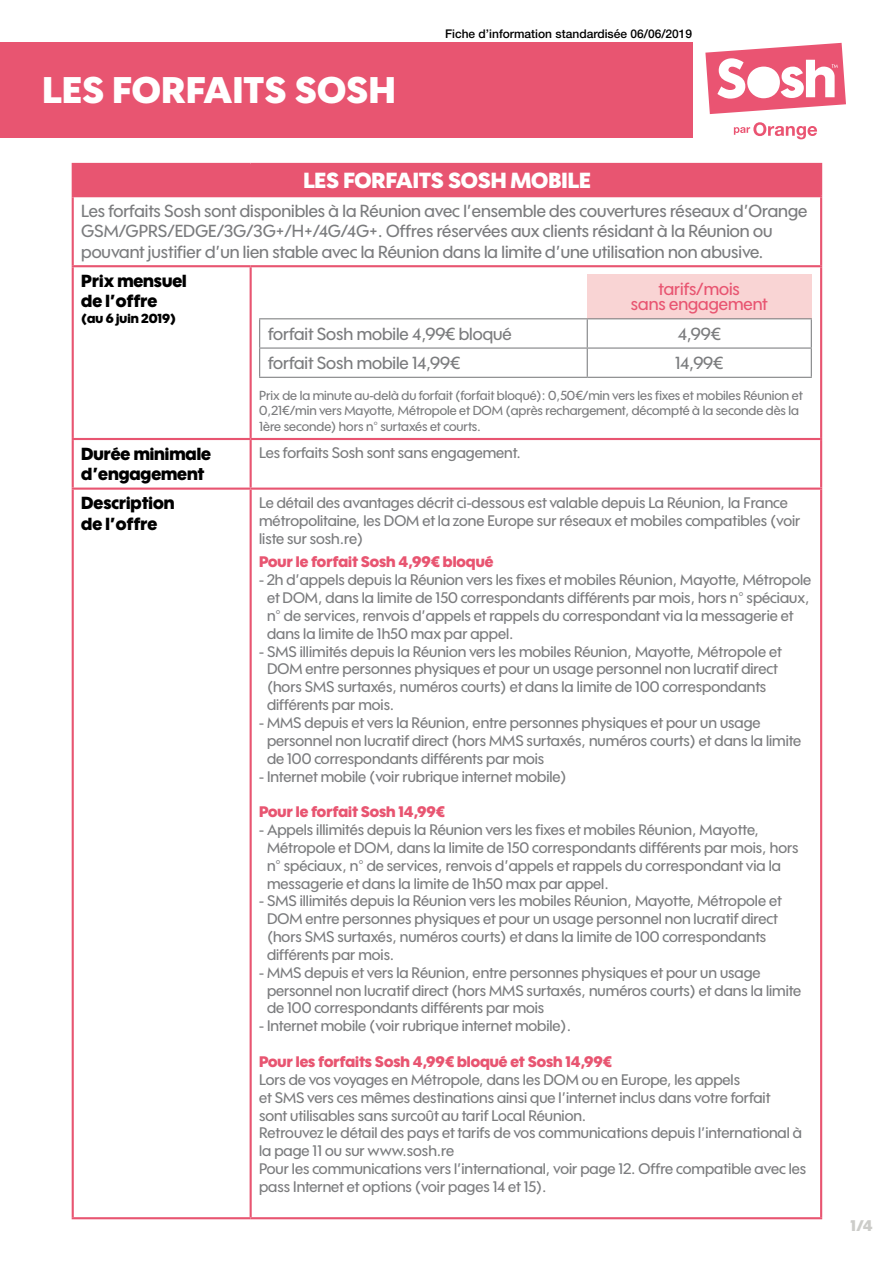
<style>
.page{position:relative;width:893px;height:1263px;background:#fff}
.page>*{position:absolute;margin:0;border:0;box-sizing:border-box;transform-origin:0 0}
.t1{font:900 36px "Sosh";letter-spacing:.015em;color:#fff}
.t2{font:900 21.3px "Sosh";color:#fff}
.t3{font:500 16.95px/20.4px "Sosh";color:#7b7c7e}
.t4{font:900 16.95px/20.4px "Sosh";color:#000}
.t5{font:500 16.95px/14.9px "Sosh";color:#e85571;text-align:center}
.t6{font:900 15px "Sosh";color:#ccccc9}
.t7{font:500 14.85px/17.9px "Sosh";color:#7b7c7e}
.t8{font:900 14.85px "Sosh";color:#e85571}
.t9{font:500 12.75px/15.3px "Sosh";color:#7b7c7e}
.t10{font:900 12.75px "Sosh";color:#000}
.t11{font:500 12px "Helvetica Neue LT Std";color:#000}
</style>
<div class="page">
<div style="left:0;top:43px;width:692px;height:95px;background:#e85571"></div>
<svg style="left:705px;top:43px;width:141px;height:71px"></svg>
<svg style="left:734px;top:122px;width:83px;height:17px"></svg>
<div style="left:73px;top:164px;width:748px;height:32px;background:#e85571"></div>
<hr style="left:72px;top:163px;width:179px;height:2px;background:#e85571">
<hr style="left:72px;top:165px;width:2px;height:30px;background:#e85571">
<hr style="left:251px;top:163px;width:571px;height:2px;background:#e85571">
<hr style="left:820px;top:165px;width:2px;height:30px;background:#e85571">
<hr style="left:72px;top:195px;width:179px;height:2px;background:#e85571">
<hr style="left:72px;top:197px;width:2px;height:68px;background:#e85571">
<hr style="left:251px;top:195px;width:571px;height:2px;background:#e85571">
<hr style="left:820px;top:197px;width:2px;height:68px;background:#e85571">
<hr style="left:72px;top:265px;width:179px;height:2px;background:#e85571">
<hr style="left:72px;top:267px;width:2px;height:171px;background:#e85571">
<hr style="left:251px;top:265px;width:571px;height:2px;background:#e85571">
<hr style="left:250px;top:267px;width:2px;height:171px;background:#e85571">
<hr style="left:820px;top:267px;width:2px;height:171px;background:#e85571">
<hr style="left:72px;top:438px;width:179px;height:2px;background:#e85571">
<hr style="left:72px;top:440px;width:2px;height:47px;background:#e85571">
<hr style="left:251px;top:438px;width:571px;height:2px;background:#e85571">
<hr style="left:250px;top:440px;width:2px;height:47px;background:#e85571">
<hr style="left:820px;top:440px;width:2px;height:47px;background:#e85571">
<hr style="left:72px;top:487px;width:179px;height:3px;background:#e85571">
<hr style="left:72px;top:490px;width:2px;height:727px;background:#e85571">
<hr style="left:251px;top:487px;width:571px;height:3px;background:#e85571">
<hr style="left:250px;top:490px;width:2px;height:727px;background:#e85571">
<hr style="left:820px;top:490px;width:2px;height:727px;background:#e85571">
<hr style="left:72px;top:1217px;width:179px;height:2px;background:#e85571">
<hr style="left:251px;top:1217px;width:571px;height:2px;background:#e85571">
<div style="left:587px;top:275px;width:224px;height:44px;background:#f9d4d4"></div>
<hr style="left:259px;top:318px;width:328px;height:1px;background:#7b7c7e">
<hr style="left:587px;top:318px;width:225px;height:1px;background:#7b7c7e">
<hr style="left:259px;top:347px;width:328px;height:2px;background:#7b7c7e">
<svg style="left:259px;top:319px;width:1px;height:58px"></svg>
<hr style="left:587px;top:347px;width:225px;height:2px;background:#7b7c7e">
<svg style="left:587px;top:319px;width:1px;height:58px"></svg>
<svg style="left:811px;top:319px;width:1px;height:58px"></svg>
<hr style="left:259px;top:377px;width:328px;height:1px;background:#7b7c7e">
<hr style="left:587px;top:377px;width:225px;height:1px;background:#7b7c7e">
<h1 class="t1" style="left:43px;top:68px;width:355px">LES FORFAITS SOSH</h1>
<p class="t11" style="left:445px;top:27px;width:249px">Fiche d’information standardisée 06/06/2019</p>
<h2 class="t2" style="left:303px;top:167px;width:289px">LES FORFAITS SOSH MOBILE</h2>
<p class="t3" style="left:81px;top:200px;width:728px">Les forfaits Sosh sont disponibles à la Réunion avec l’ensemble des couvertures réseaux d’Orange<br>GSM/GPRS/EDGE/3G/3G+/H+/4G/4G+. Offres réservées aux clients résidant à la Réunion ou pouvant justifier d’un lien stable avec la Réunion dans la limite d’une utilisation non abusive.</p>
<p class="t4" style="left:81px;top:270px;width:107px">Prix mensuel de l’offre</p>
<p class="t10" style="left:81px;top:310px;width:96px">(au 6 juin 2019)</p>
<p class="t5" style="left:631px;top:282px;width:138px">tarifs/mois<br>sans engagement</p>
<p class="t3" style="left:268px;top:323px;width:245px">forfait Sosh mobile 4,99€ bloqué</p>
<p class="t3" style="left:678px;top:323px;width:45px">4,99€</p>
<p class="t3" style="left:268px;top:352px;width:194px">forfait Sosh mobile 14,99€</p>
<p class="t3" style="left:675px;top:352px;width:50px">14,99€</p>
<p class="t9" style="left:259px;top:387px;width:545px">Prix de la minute au-delà du forfait (forfait bloqué): 0,50€/min vers les fixes et mobiles Réunion et<br>0,21€/min vers Mayotte, Métropole et DOM (après rechargement, décompté à la seconde dès la<br>1ère seconde) hors n° surtaxés et courts.</p>
<p class="t4" style="left:81px;top:443px;width:131px">Durée minimale d’engagement</p>
<p class="t7" style="left:259px;top:444px;width:263px">Les forfaits Sosh sont sans engagement.</p>
<p class="t4" style="left:81px;top:493px;width:95px">Description de l’offre</p>
<p class="t7" style="left:259px;top:493px;width:543px">Le détail des avantages décrit ci-dessous est valable depuis La Réunion, la France métropolitaine, les DOM et la zone Europe sur réseaux et mobiles compatibles (voir liste sur sosh.re)</p>
<p class="t8" style="left:259px;top:553px;width:236px">Pour le forfait Sosh 4,99€ bloqué</p>
<p class="t7" style="left:267px;top:571px;width:546px;text-indent:-8px">- 2h d’appels depuis la Réunion vers les fixes et mobiles Réunion, Mayotte, Métropole et DOM, dans la limite de 150 correspondants différents par mois, hors n° spéciaux, n° de services, renvois d’appels et rappels du correspondant via la messagerie et dans la limite de 1h50 max par appel.</p>
<p class="t7" style="left:267px;top:642px;width:516px;text-indent:-8px">- SMS illimités depuis la Réunion vers les mobiles Réunion, Mayotte, Métropole et DOM entre personnes physiques et pour un usage personnel non lucratif direct (hors SMS surtaxés, numéros courts) et dans la limite de 100 correspondants différents par mois.</p>
<p class="t7" style="left:267px;top:713px;width:536px;text-indent:-8px">- MMS depuis et vers la Réunion, entre personnes physiques et pour un usage personnel non lucratif direct (hors MMS surtaxés, numéros courts) et dans la limite de 100 correspondants différents par mois</p>
<p class="t7" style="left:259px;top:767px;width:309px">- Internet mobile (voir rubrique internet mobile)</p>
<p class="t8" style="left:259px;top:802px;width:187px">Pour le forfait Sosh 14,99€</p>
<p class="t7" style="left:267px;top:820px;width:533px;text-indent:-8px">- Appels illimités depuis la Réunion vers les fixes et mobiles Réunion, Mayotte, Métropole et DOM, dans la limite de 150 correspondants différents par mois, hors n° spéciaux, n° de services, renvois d’appels et rappels du correspondant via la messagerie et dans la limite de 1h50 max par appel.</p>
<p class="t7" style="left:267px;top:892px;width:516px;text-indent:-8px">- SMS illimités depuis la Réunion vers les mobiles Réunion, Mayotte, Métropole et DOM entre personnes physiques et pour un usage personnel non lucratif direct (hors SMS surtaxés, numéros courts) et dans la limite de 100 correspondants différents par mois.</p>
<p class="t7" style="left:267px;top:963px;width:536px;text-indent:-8px">- MMS depuis et vers la Réunion, entre personnes physiques et pour un usage personnel non lucratif direct (hors MMS surtaxés, numéros courts) et dans la limite de 100 correspondants différents par mois</p>
<p class="t7" style="left:259px;top:1017px;width:313px">- Internet mobile (voir rubrique internet mobile).</p>
<p class="t8" style="left:259px;top:1052px;width:354px">Pour les forfaits Sosh 4,99€ bloqué et Sosh 14,99€</p>
<p class="t7" style="left:259px;top:1070px;width:549px">Lors de vos voyages en Métropole, dans les DOM ou en Europe, les appels<br>et SMS vers ces mêmes destinations ainsi que l’internet inclus dans votre forfait<br>sont utilisables sans surcoût au tarif Local Réunion.<br>Retrouvez le détail des pays et tarifs de vos communications depuis l’international à la page 11 ou sur www.sosh.re<br>Pour les communications vers l’international, voir page 12. Offre compatible avec les pass Internet et options (voir pages 14 et 15).</p>
<p class="t6" style="left:850px;top:1216px;width:24px">1/4</p>
</div>
